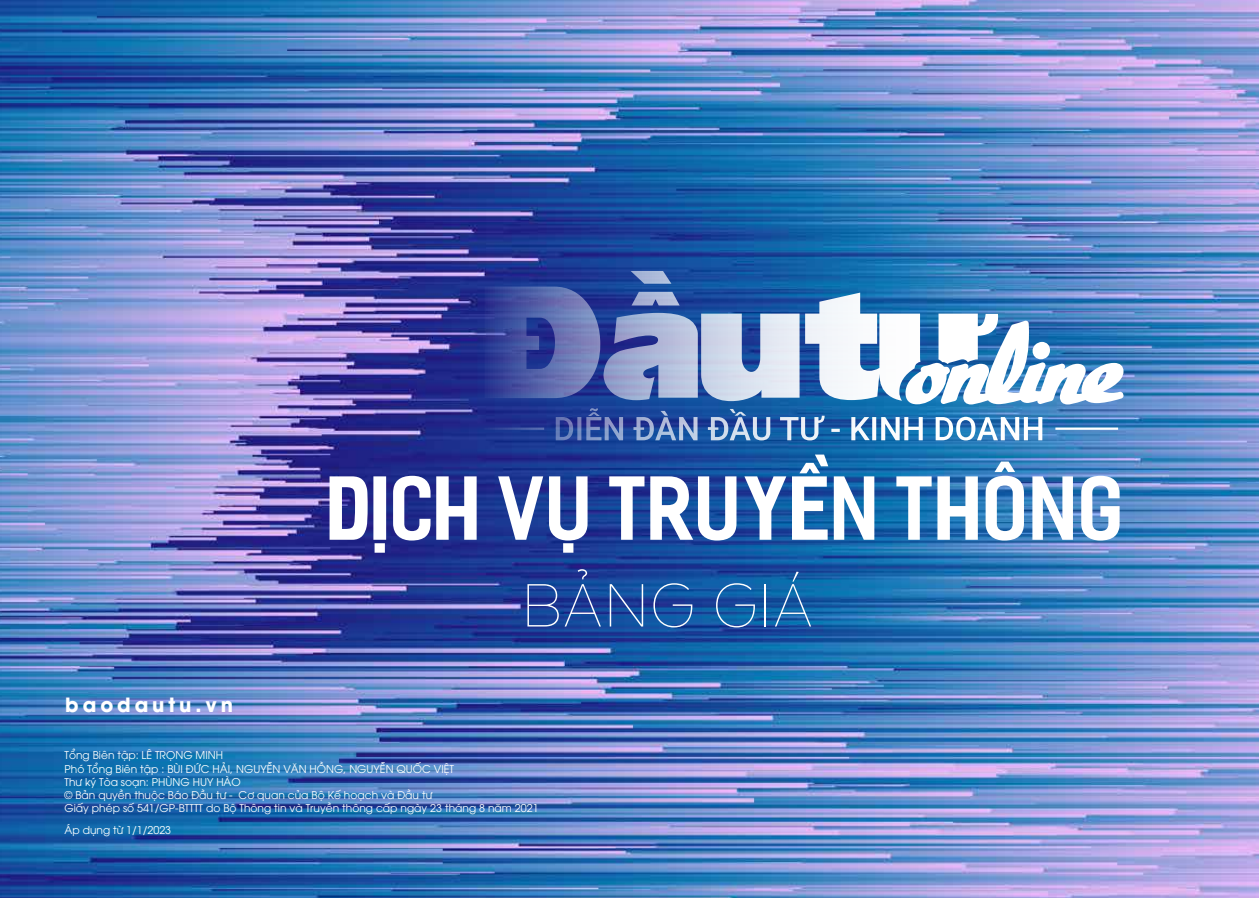
<style>
.page{position:relative;width:1259px;height:898px;background:#fff}
.page>*{position:absolute;margin:0;border:0;box-sizing:border-box;transform-origin:0 0}
.t1{font:700 semi-condensed 84.45px "i Ciel Fester";color:#fff}
.t2{font:100 70.5px "i Ciel Texta";color:#fff}
.t3{font:700 19.5px "UTM Avo";letter-spacing:.2em;color:#fff}
.t4{font:10.65px/12.8px "UTM Avo";color:#fff}
</style>
<div class="page">
<img style="left:0;top:0;width:1259px;height:897px">
<svg style="left:477px;top:271px;width:547px;height:133px"></svg>
<h1 class="t1" style="left:329px;top:448px;width:799px">DỊCH VỤ TRUYỀN THÔNG</h1>
<h3 class="t3" style="left:65px;top:688px;width:169px">baodautu.vn</h3>
<h2 class="t2" style="left:521px;top:561px;width:294px">BẢNG GIÁ</h2>
<p class="t4" style="left:65px;top:746px;width:391px;line-height:14.5px">Tổng Biên tập: LÊ TRỌNG MINH<br>Phó Tổng Biên tập : BÙI ĐỨC HẢI, NGUYỄN VĂN HỒNG, NGUYỄN QUỐC VIỆT</p>
<p class="t4" style="left:65px;top:774px;width:475px">Thư ký Tòa soạn: PHÙNG HUY HÀO<br>© Bản quyền thuộc Báo Đầu tư - Cơ quan của Bộ Kế hoạch và Đầu tư<br>Giấy phép số 541/GP-BTTTT do Bộ Thông tin và Truyền thông cấp ngày 23 tháng 8 năm 2021</p>
<p class="t4" style="left:65px;top:822px;width:108px">Áp dụng từ 1/1/2023</p>
</div>
